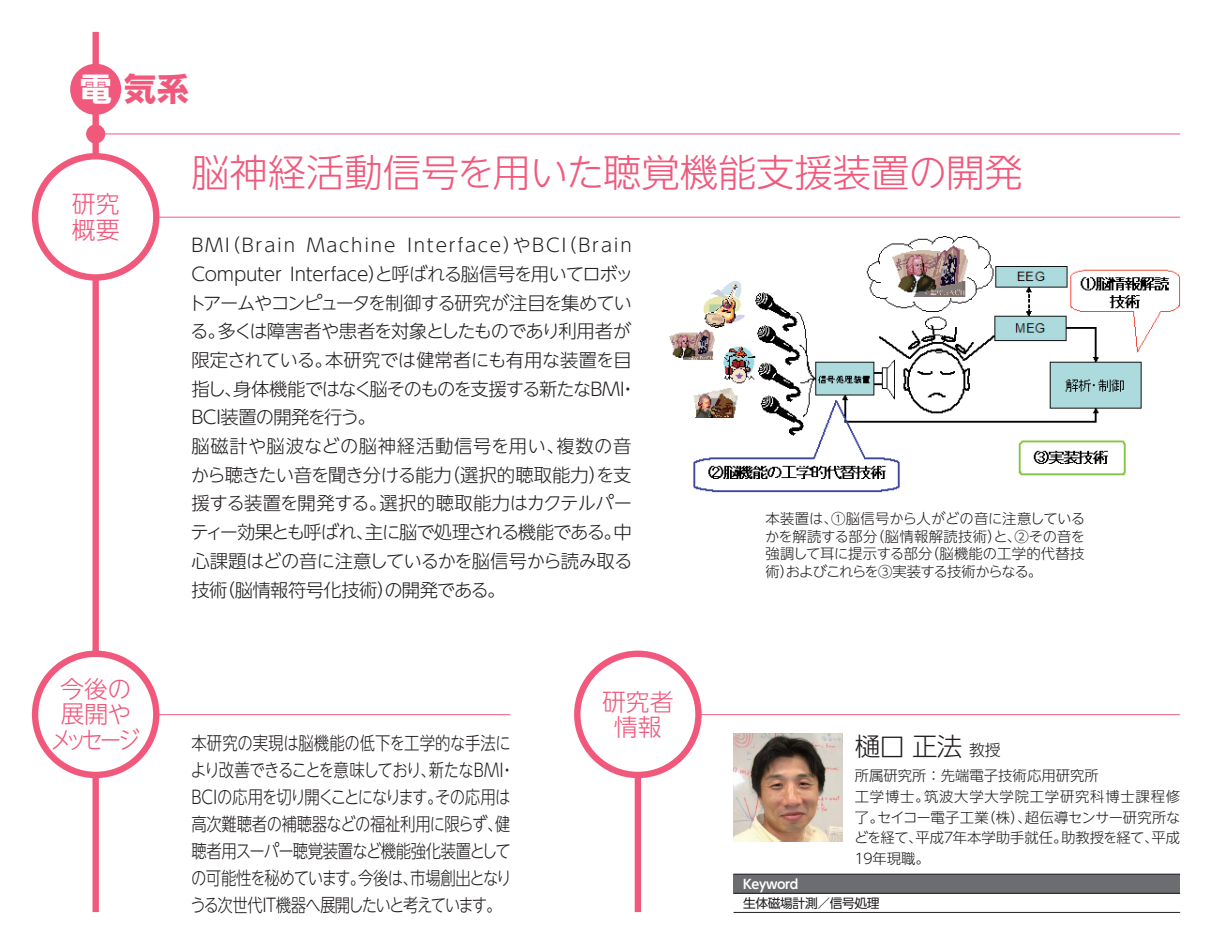
<style>
.page{position:relative;width:1212px;height:944px;background:#fff}
.page>*{position:absolute;margin:0;border:0;box-sizing:border-box;transform-origin:0 0}
.t1{font:300 38.25px "UD Shin Go NT Pr 6 N";color:#f0597c}
.t2{font:700 31.95px "UD Shin Go NT Pr 6 N";color:#f0597c}
.t3{font:300 25.43px "UD Shin Go NT Pr 6 N";color:#231f20}
.t4{font:300 23.85px/25.4px "UD Shin Go NT Pr 6 N";letter-spacing:-.09em;color:#f0597c;text-align:center}
.t5{font:300 23.85px/25.4px "UD Shin Go NT Pr 6 N";color:#f0597c}
.t6{font:300 18.22px/28.8px "UD Shin Go NT Pr 6 N";letter-spacing:-.03em;color:#231f20}
.t7{font:300 18.22px/27px "UD Shin Go NT Pr 6 N";letter-spacing:-.03em;color:#231f20;scale:.84 1}
.t8{font:300 18.22px/28.8px "UD Shin Go NT Pr 6 N";letter-spacing:-.06em;color:#231f20}
.t9{font:300 18.22px/28.8px "UD Shin Go NT Pr 6 N";letter-spacing:-.01em;color:#231f20}
.t10{font:300 18.22px/28.8px "UD Shin Go NT Pr 6 N";letter-spacing:.01em;color:#231f20}
.t11{font:300 18.22px "UD Shin Go NT Pr 6 N";letter-spacing:-.075em;color:#231f20}
.t12{font:300 18.22px "UD Shin Go NT Pr 6 N";letter-spacing:-.07em;color:#231f20}
.t13{font:300 18.22px "UD Shin Go NT Pr 6 N";letter-spacing:-.055em;color:#231f20}
.t14{font:300 18.22px/27px "UD Shin Go NT Pr 6 N";letter-spacing:-.065em;color:#231f20;scale:.84 1}
.t15{font:300 18.22px/27px "UD Shin Go NT Pr 6 N";letter-spacing:-.085em;color:#231f20;scale:.84 1}
.t16{font:300 18.22px/27px "UD Shin Go NT Pr 6 N";letter-spacing:-.01em;color:#231f20;text-align:right;scale:.84 1}
.t17{font:300 18.22px "UD Shin Go NT Pr 6 N";letter-spacing:-.05em;color:#231f20;scale:.84 1}
.t18{font:300 18.22px "UD Shin Go NT Pr 6 N";letter-spacing:.095em;color:#231f20}
.t19{font:300 15.97px "UD Shin Go NT Pr 6 N";color:#231f20}
.t20{font:300 14.4px/20.7px "UD Shin Go NT Pr 6 N";color:#231f20}
.t21{font:300 14.4px/20.7px "UD Shin Go NT Pr 6 N";letter-spacing:.055em;color:#231f20}
.t22{font:300 14.4px/17.6px "UD Shin Go NT Pr 6 N";letter-spacing:-.055em;color:#231f20}
.t23{font:300 14.4px "UD Shin Go NT Pr 6 N";letter-spacing:-.03em;color:#231f20}
.t24{font:12.83px "UD Shin Go NT Pr 6 N";letter-spacing:-.03em;color:#231f20}
.t25{font:700 12.83px "UD Shin Go NT Pr 6 N De";letter-spacing:-.03em;color:#fff}
.s1{color:#fff}
</style>
<div class="page">
<hr style="left:96px;top:134px;width:1084px;height:1px;background:#f0597c">
<div style="left:92px;top:32px;width:7px;height:880px;background:#f0597c"></div>
<div style="left:70px;top:64px;width:51px;height:51px;background:#f0597c;border-radius:50%"></div>
<div style="left:86px;top:124px;width:19px;height:20px;background:#f0597c;border-radius:50%"></div>
<hr style="left:96px;top:217px;width:1084px;height:1px;background:#f0597c">
<hr style="left:96px;top:714px;width:414px;height:1px;background:#f0597c">
<hr style="left:638px;top:714px;width:542px;height:1px;background:#f0597c">
<div style="left:635px;top:676px;width:6px;height:236px;background:#f0597c"></div>
<div style="left:35px;top:156px;width:121px;height:121px;background:#fff;border-radius:50%"></div>
<div style="left:32px;top:153px;width:127px;height:128px;border:6px solid #f0597c;border-radius:50%"></div>
<div style="left:35px;top:654px;width:121px;height:121px;background:#fff;border-radius:50%"></div>
<div style="left:32px;top:651px;width:127px;height:127px;border:6px solid #f0597c;border-radius:50%"></div>
<div style="left:577px;top:654px;width:121px;height:121px;background:#fff;border-radius:50%"></div>
<div style="left:574px;top:651px;width:128px;height:127px;border:6px solid #f0597c;border-radius:50%"></div>
<img style="left:733px;top:733px;width:109px;height:109px">
<img style="left:670px;top:236px;width:510px;height:257px">
<div style="left:733px;top:874px;width:447px;height:19px;background:#6c6d70"></div>
<hr style="left:733px;top:874px;width:447px;height:1px;background:#231f20">
<hr style="left:733px;top:893px;width:447px;height:1px;background:#231f20">
<hr style="left:733px;top:912px;width:447px;height:1px;background:#231f20">
<h2 class="t2" style="left:80px;top:63px;width:111px"><span class="s1">電</span>気系</h2>
<h3 class="t5" style="left:72px;top:191px;width:49px">研究概要</h3>
<h3 class="t4" style="left:50px;top:675px;width:91px">今後の展開やメッセージ</h3>
<h1 class="t1" style="left:191px;top:141px;width:833px">脳神経活動信号を用いた聴覚機能支援装置の開発</h1>
<p class="t6" style="left:222px;top:230px;width:75px">（Brain</p>
<p class="t18" style="left:407px;top:230px;width:116px">Interface）</p>
<p class="t6" style="left:558px;top:230px;width:75px">（Brain</p>
<p class="t18" style="left:307px;top:230px;width:90px">Machine</p>
<p class="t6" style="left:513px;top:230px;width:56px">やBCI</p>
<p class="t9" style="left:191px;top:230px;width:443px">BMI<br>Computer Interface と呼ばれる脳信号を用いてロボッ</p>
<p class="t6" style="left:368px;top:259px;width:20px">）</p>
<p class="t11" style="left:188px;top:288px;width:445px">トアームやコンピュータを制御する研究が注目を集めてい</p>
<p class="t13" style="left:218px;top:317px;width:415px">多くは障害者や患者を対象としたものであり利用者が</p>
<p class="t6" style="left:190px;top:316px;width:37px">る。</p>
<p class="t6" style="left:325px;top:345px;width:308px">本研究では健常者にも有用な装置を目</p>
<p class="t6" style="left:191px;top:345px;width:143px">限定されている。</p>
<p class="t12" style="left:191px;top:374px;width:435px">指し身体機能ではなく脳そのものを支援する新たなBMI</p>
<p class="t6" style="left:619px;top:374px;width:20px">・</p>
<p class="t6" style="left:191px;top:374px;width:186px;text-indent:33px">、<br>BCI装置の開発を行う。</p>
<p class="t10" style="left:442px;top:431px;width:191px;text-indent:-250px">脳磁計や脳波などの脳神経活動信号を用い、<br>（選択的聴取能力を支</p>
<p class="t6" style="left:556px;top:431px;width:76px">複数の音</p>
<p class="t6" style="left:589px;top:460px;width:20px">）</p>
<p class="t8" style="left:380px;top:460px;width:254px;text-indent:-189px">から聴きたい音を聞き分ける能力<br>選択的聴取能力はカクテルパー</p>
<p class="t8" style="left:191px;top:488px;width:443px">援する装置を開発する。<br>ティー効果とも呼ばれ主に脳で処理される機能である中。</p>
<p class="t6" style="left:356px;top:517px;width:20px">、</p>
<p class="t6" style="left:191px;top:546px;width:442px">心課題はどの音に注意しているかを脳信号から読み取る</p>
<p class="t6" style="left:217px;top:575px;width:290px">（脳情報符号化技術の開発である。</p>
<p class="t6" style="left:377px;top:575px;width:20px">）</p>
<p class="t6" style="left:191px;top:575px;width:38px">技術</p>
<p class="t16" style="left:191px;top:729px;width:387px">本研究の実現は脳機能の低下を工学的な手法に・</p>
<p class="t17" style="left:191px;top:755px;width:374px">より改善できることを意味しており新たなBMI</p>
<p class="t14" style="left:191px;top:756px;width:382px;text-indent:229px">、<br>BCIの応用を切り開くことになりますその応用は</p>
<p class="t7" style="left:191px;top:783px;width:383px;text-indent:236px">。<br>高次難聴者の補聴器などの福祉利用に限らず健、聴者用スーパー聴覚装置など機能強化装置としての可能性を秘めています今後は市場創出となり</p>
<p class="t15" style="left:190px;top:864px;width:372px;text-indent:159px">。<br>うる次世代IT機器へ展開したいと考えています。</p>
<p class="t7" style="left:402px;top:864px;width:20px">、</p>
<h3 class="t5" style="left:602px;top:688px;width:73px;text-align:center">研究者情報</h3>
<p class="t20" style="left:765px;top:509px;width:321px;line-height:17.6px;text-align:right">本装置は、①脳信号から人がどの音に注意している（脳情報解読技術と）、②その音を</p>
<p class="t23" style="left:765px;top:525px;width:114px">かを解読する部分</p>
<p class="t20" style="left:925px;top:543px;width:161px">（脳機能の工学的代替技</p>
<p class="t22" style="left:765px;top:544px;width:278px">強調して耳に提示する部分<br>術およびこれらを③実装する技術からなる。</p>
<p class="t20" style="left:780px;top:560px;width:16px">）</p>
<h3 class="t3" style="left:855px;top:726px;width:109px">樋口正法</h3>
<p class="t21" style="left:924px;top:765px;width:258px;text-indent:-69px">所属研究所：先端電子技術応用研究所<br>筑波大学大学院工学研究科博士課程修</p>
<p class="t19" style="left:969px;top:737px;width:33px">教授</p>
<p class="t20" style="left:855px;top:786px;width:76px">工学博士。</p>
<p class="t20" style="left:981px;top:806px;width:52px">（株）、</p>
<p class="t20" style="left:1025px;top:806px;width:157px">超伝導センサー研究所な</p>
<p class="t20" style="left:877px;top:806px;width:113px">セイコー電子工業</p>
<p class="t20" style="left:855px;top:806px;width:30px">了。</p>
<p class="t20" style="left:872px;top:827px;width:59px;text-indent:-18px">どを経て、年現職。</p>
<p class="t20" style="left:953px;top:827px;width:116px">年本学助手就任。</p>
<p class="t20" style="left:915px;top:827px;width:30px">平成</p>
<p class="t20" style="left:1151px;top:827px;width:30px">平成</p>
<p class="t20" style="left:1061px;top:827px;width:99px">助教授を経て、</p>
<p class="t20" style="left:941px;top:827px;width:16px">７</p>
<p class="t20" style="left:852px;top:848px;width:25px">１９</p>
<p class="t25" style="left:743px;top:873px;width:57px">Keyword</p>
<p class="t24" style="left:743px;top:892px;width:138px">生体磁場計測／信号処理</p>
</div>
